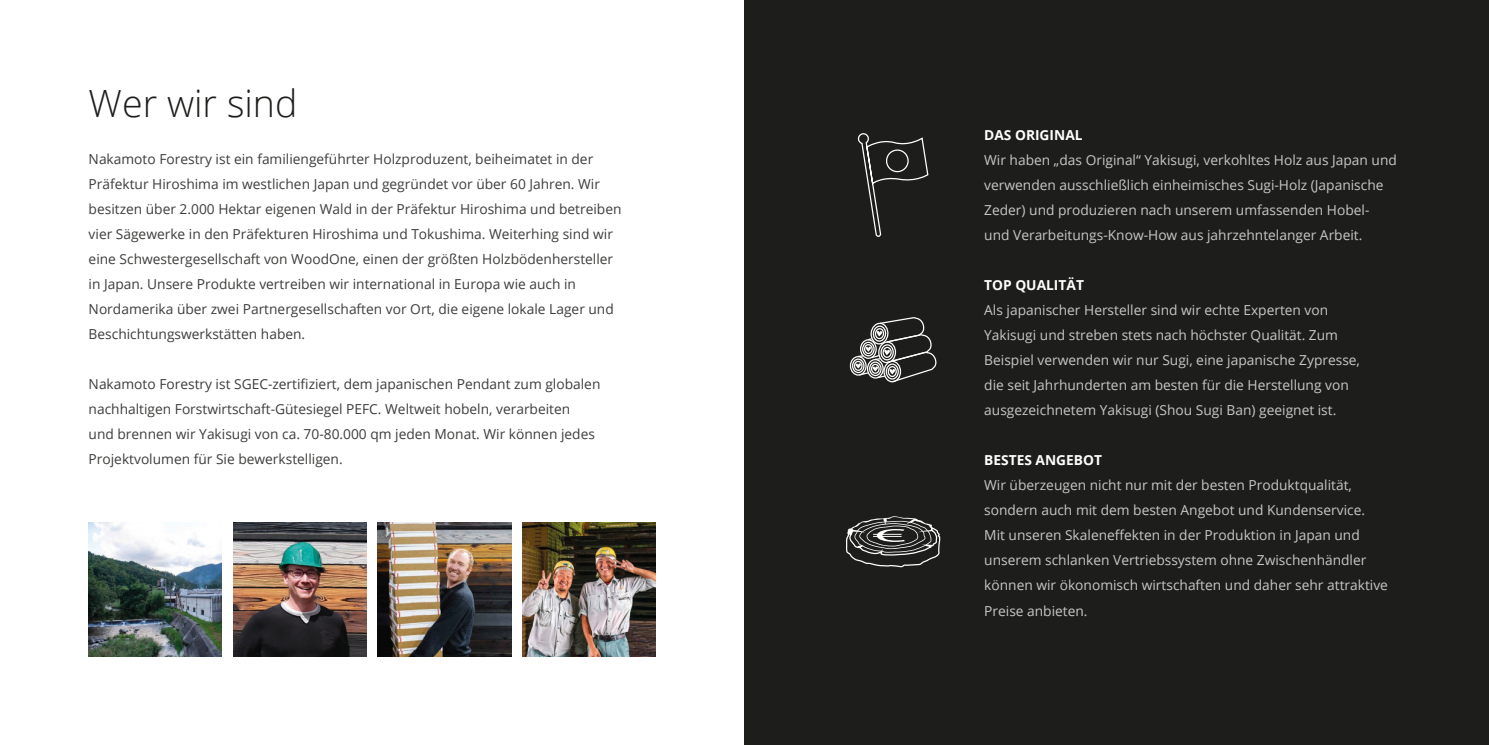
<style>
.page{position:relative;width:1489px;height:745px;background:#fff}
.page>*{position:absolute;margin:0;border:0;box-sizing:border-box;transform-origin:0 0}
.t1{font:300 37.5px "Open Sans";color:#1d1d1b}
.t2{font:13.75px/25px "Open Sans";color:#3d3d3c}
.t3{font:13.75px/25px "Open Sans";color:#c7c7c6}
.t4{font:700 13.75px "Open Sans";color:#fff}
</style>
<div class="page">
<img style="left:89px;top:522px;width:133px;height:134px">
<img style="left:233px;top:522px;width:133px;height:134px">
<img style="left:378px;top:522px;width:133px;height:134px">
<img style="left:522px;top:522px;width:134px;height:134px">
<div style="left:744px;top:0;width:744px;height:744px;background:#1d1d1b"></div>
<svg style="left:857px;top:133px;width:72px;height:104px"></svg>
<svg style="left:849px;top:317px;width:88px;height:66px"></svg>
<svg style="left:846px;top:516px;width:94px;height:51px"></svg>
<h1 class="t1" style="left:89px;top:89px;width:210px">Wer wir sind</h1>
<p class="t2" style="left:89px;top:148px;width:534px">Nakamoto Forestry ist ein familiengeführter Holzproduzent, beiheimatet in der Präfektur Hiroshima im westlichen Japan und gegründet vor über 60 Jahren. Wir besitzen über 2.000 Hektar eigenen Wald in der Präfektur Hiroshima und betreiben vier Sägewerke in den Präfekturen Hiroshima und Tokushima. Weiterhing sind wir eine Schwestergesellschaft von WoodOne, einen der größten Holzbödenhersteller in Japan. Unsere Produkte vertreiben wir international in Europa wie auch in Nordamerika über zwei Partnergesellschaften vor Ort, die eigene lokale Lager und Beschichtungswerkstätten haben.</p>
<p class="t2" style="left:89px;top:371px;width:513px">Nakamoto Forestry ist SGEC-zertifiziert, dem japanischen Pendant zum globalen nachhaltigen Forstwirtschaft-Gütesiegel PEFC. Weltweit hobeln, verarbeiten<br>und brennen wir Yakisugi von ca. 70-80.000 qm jeden Monat. Wir können jedes Projektvolumen für Sie bewerkstelligen.</p>
<p class="t4" style="left:984px;top:129px;width:100px">DAS ORIGINAL</p>
<p class="t3" style="left:984px;top:147px;width:414px">Wir haben „das Original“ Yakisugi, verkohltes Holz aus Japan und verwenden ausschließlich einheimisches Sugi-Holz (Japanische Zeder) und produzieren nach unserem umfassenden Hobel&shy;und Verarbeitungs-Know-How aus jahrzehntelanger Arbeit.</p>
<p class="t4" style="left:984px;top:279px;width:101px">TOP QUALITÄT</p>
<p class="t3" style="left:984px;top:297px;width:377px">Als japanischer Hersteller sind wir echte Experten von Yakisugi und streben stets nach höchster Qualität. Zum Beispiel verwenden wir nur Sugi, eine japanische Zypresse, die seit Jahrhunderten am besten für die Herstellung von ausgezeichnetem Yakisugi (Shou Sugi Ban) geeignet ist.</p>
<p class="t4" style="left:984px;top:454px;width:119px">BESTES ANGEBOT</p>
<p class="t3" style="left:984px;top:472px;width:405px">Wir überzeugen nicht nur mit der besten Produktqualität, sondern auch mit dem besten Angebot und Kundenservice.<br>Mit unseren Skaleneffekten in der Produktion in Japan und unserem schlanken Vertriebssystem ohne Zwischenhändler können wir ökonomisch wirtschaften und daher sehr attraktive Preise anbieten.</p>
</div>
